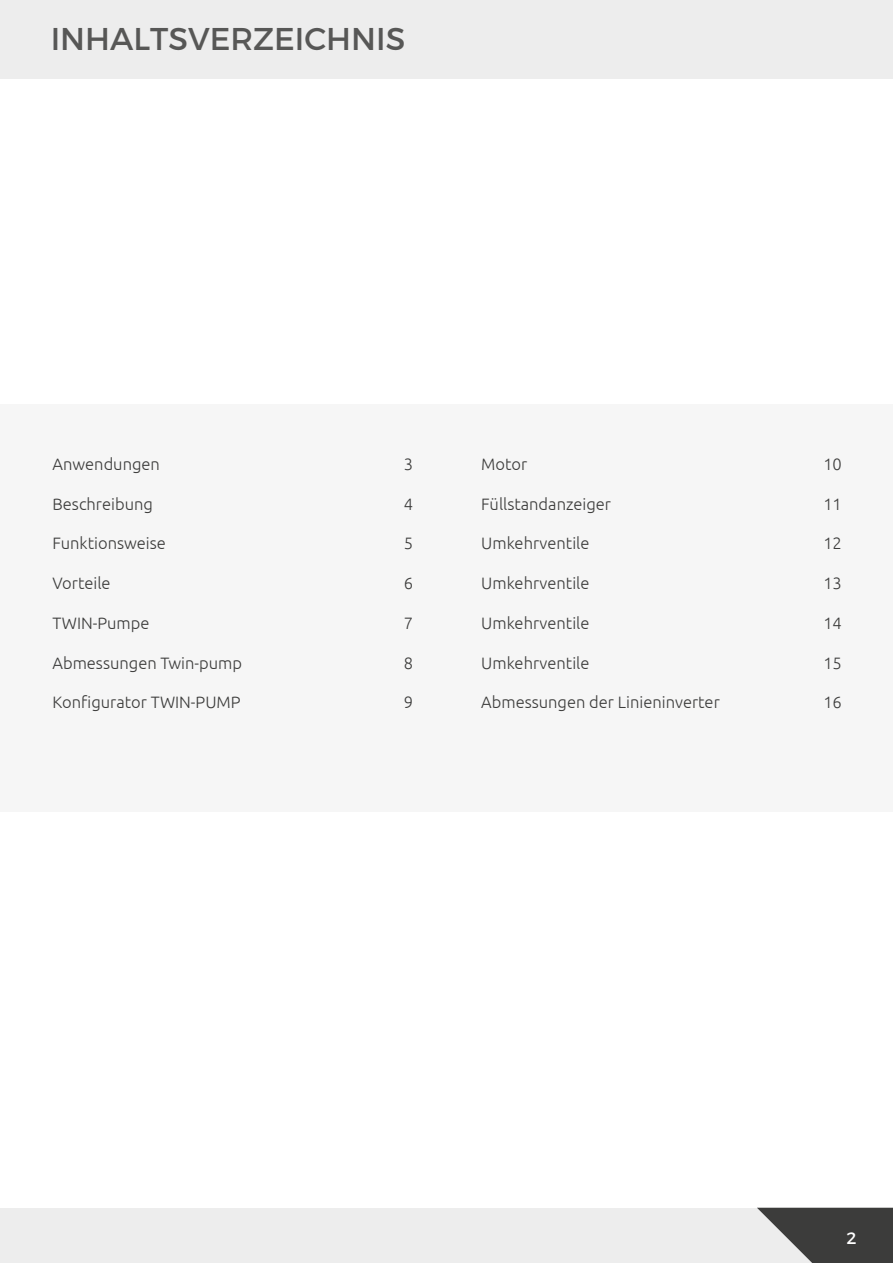
<style>
.page{position:relative;width:893px;height:1263px;background:#fff}
.page>*{position:absolute;margin:0;border:0;box-sizing:border-box;transform-origin:0 0}
.t1{font:31.5px "Montserrat";color:#575756}
.t2{font:300 16.5px "Ubuntu";color:#3c3c3b}
.t3{font:16.5px "Montserrat";color:#fff}
</style>
<div class="page">
<div style="left:0;top:1208px;width:893px;height:55px;background:#ededed"></div>
<svg style="left:757px;top:1208px;width:136px;height:55px"></svg>
<div style="left:0;top:0;width:893px;height:79px;background:#ededed"></div>
<div style="left:0;top:404px;width:893px;height:408px;background:#f6f6f6"></div>
<h1 class="t1" style="left:51px;top:14px;width:356px">INHALTSVERZEICHNIS</h1>
<p class="t2" style="left:53px;top:454px;width:109px">Anwendungen</p>
<p class="t2" style="left:404px;top:454px;width:11px">3</p>
<p class="t2" style="left:53px;top:494px;width:102px">Beschreibung</p>
<p class="t2" style="left:404px;top:494px;width:11px">4</p>
<p class="t2" style="left:53px;top:533px;width:115px">Funktionsweise</p>
<p class="t2" style="left:404px;top:533px;width:11px">5</p>
<p class="t2" style="left:53px;top:573px;width:60px">Vorteile</p>
<p class="t2" style="left:404px;top:573px;width:11px">6</p>
<p class="t2" style="left:53px;top:613px;width:99px">TWIN-Pumpe</p>
<p class="t2" style="left:404px;top:613px;width:11px">7</p>
<p class="t2" style="left:53px;top:653px;width:191px">Abmessungen Twin-pump</p>
<p class="t2" style="left:404px;top:653px;width:11px">8</p>
<p class="t2" style="left:53px;top:692px;width:190px">Konfigurator TWIN-PUMP</p>
<p class="t2" style="left:404px;top:692px;width:11px">9</p>
<p class="t2" style="left:481px;top:454px;width:48px">Motor</p>
<p class="t2" style="left:823px;top:454px;width:20px">10</p>
<p class="t2" style="left:481px;top:494px;width:131px">Füllstandanzeiger</p>
<p class="t2" style="left:823px;top:494px;width:20px">11</p>
<p class="t2" style="left:481px;top:533px;width:110px">Umkehrventile</p>
<p class="t2" style="left:823px;top:533px;width:20px">12</p>
<p class="t2" style="left:481px;top:573px;width:110px">Umkehrventile</p>
<p class="t2" style="left:823px;top:573px;width:20px">13</p>
<p class="t2" style="left:481px;top:613px;width:110px">Umkehrventile</p>
<p class="t2" style="left:823px;top:613px;width:20px">14</p>
<p class="t2" style="left:481px;top:653px;width:110px">Umkehrventile</p>
<p class="t2" style="left:823px;top:653px;width:20px">15</p>
<p class="t2" style="left:481px;top:692px;width:240px">Abmessungen der Linieninverter</p>
<p class="t2" style="left:823px;top:692px;width:20px">16</p>
<p class="t3" style="left:847px;top:1224px;width:12px">2</p>
</div>
